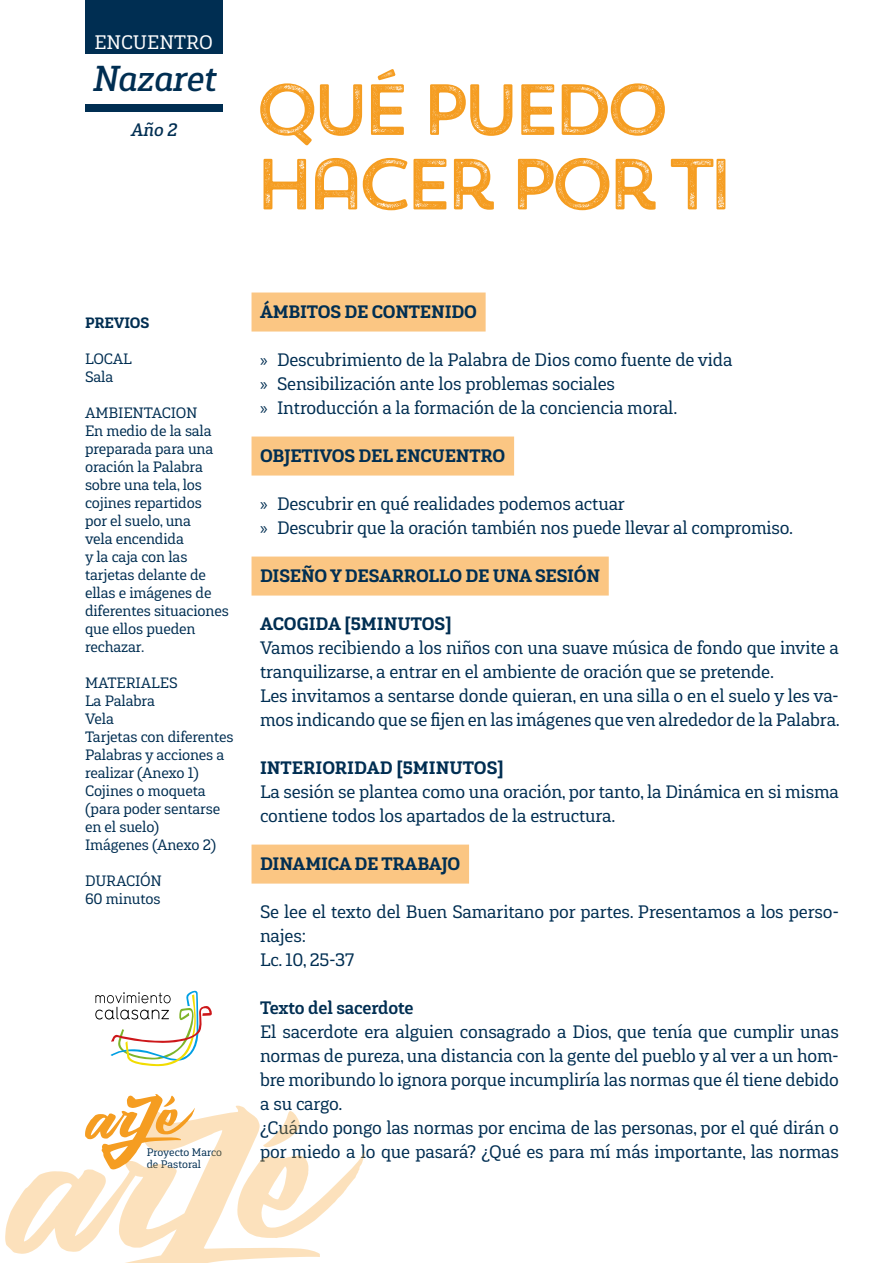
<style>
.page{position:relative;width:893px;height:1263px;background:#fff}
.page>*{position:absolute;margin:0;border:0;box-sizing:border-box;transform-origin:0 0}
.t1{font:72px/74.6px "Trend Rough Sans One";letter-spacing:-.16em;color:#f59d21}
.t2{font:italic 500 36px "Gaspo Slab";color:#002e52}
.t3{font:19.5px "Gaspo Slab";color:#fff}
.t4{font:18px/24px "Gaspo Slab";letter-spacing:-.01em;color:#002e52}
.t5{font:900 18px "Gaspo Slab";letter-spacing:-.01em;color:#002e52}
.t6{font:700 18px "Gaspo Slab";letter-spacing:-.01em;color:#002e52}
.t7{font:italic 500 18px "Gaspo Slab";color:#002e52}
.t8{font:15px/18px "Gaspo Slab";letter-spacing:-.01em;color:#002e52}
.t9{font:900 15px "Gaspo Slab";letter-spacing:-.01em;color:#002e52}
.t10{font:10.8px/11.4px "Gaspo Slab";color:#002e52}
.s1{font-family:"Myriad Pro"}
</style>
<div class="page">
<div style="left:252px;top:292px;width:234px;height:39px;background:#fbc683"></div>
<div style="left:252px;top:436px;width:262px;height:39px;background:#fbc683"></div>
<div style="left:252px;top:556px;width:357px;height:39px;background:#fbc683"></div>
<div style="left:252px;top:844px;width:217px;height:39px;background:#fbc683"></div>
<div style="left:85px;top:1px;width:137px;height:53px;background:#002e52"></div>
<div style="left:85px;top:104px;width:137px;height:8px;background:#002e52"></div>
<svg style="left:126px;top:1094px;width:49px;height:11px"></svg>
<svg style="left:5px;top:1105px;width:360px;height:158px"></svg>
<svg style="left:95px;top:990px;width:117px;height:76px"></svg>
<p class="t3" style="left:94px;top:30px;width:120px">ENCUENTRO</p>
<h2 class="t2" style="left:92px;top:55px;width:126px">Nazaret</h2>
<p class="t7" style="left:130px;top:118px;width:48px">Año 2</p>
<h1 class="t1" style="left:253px;top:71px;width:484px">QUÉ PUEDO<br>HACER POR TI</h1>
<p class="t9" style="left:85px;top:313px;width:66px">PREVIOS</p>
<p class="t8" style="left:85px;top:350px;width:49px">LOCAL<br>Sala</p>
<p class="t8" style="left:85px;top:404px;width:145px">AMBIENTACION<br>En medio de la sala preparada para una oración la Palabra sobre una tela, los cojines repartidos<br>por el suelo, una<br>vela encendida<br>y la caja con las tarjetas delante de ellas e imágenes de diferentes situaciones que ellos pueden rechazar.</p>
<p class="t8" style="left:85px;top:674px;width:150px">MATERIALES<br>La Palabra<br>Vela<br>Tarjetas con diferentes<br>Palabras y acciones a realizar (Anexo 1)<br>Cojines o moqueta (para poder sentarse en el suelo)<br>Imágenes (Anexo 2)</p>
<p class="t8" style="left:85px;top:872px;width:78px">DURACIÓN<br>60 minutos</p>
<p class="t10" style="left:147px;top:1147px;width:77px">Proyecto Marco de Pastoral</p>
<p class="t5" style="left:260px;top:300px;width:218px">ÁMBITOS DE CONTENIDO</p>
<p class="t4" style="left:260px;top:348px;width:474px"><span class="s1">»</span> Descubrimiento de la Palabra de Dios como fuente de vida <span class="s1">»</span> Sensibilización ante los problemas sociales<br><span class="s1">»</span> Introducción a la formación de la conciencia moral.</p>
<p class="t5" style="left:260px;top:444px;width:247px">OBJETIVOS DEL ENCUENTRO</p>
<p class="t4" style="left:260px;top:492px;width:535px"><span class="s1">»</span> Descubrir en qué realidades podemos actuar<br><span class="s1">»</span> Descubrir que la oración también nos puede llevar al compromiso.</p>
<p class="t5" style="left:260px;top:564px;width:342px">DISEÑO Y DESARROLLO DE UNA SESIÓN</p>
<p class="t5" style="left:260px;top:612px;width:193px">ACOGIDA [5MINUTOS]</p>
<p class="t4" style="left:260px;top:636px;width:581px">Vamos recibiendo a los niños con una suave música de fondo que invite a tranquilizarse, a entrar en el ambiente de oración que se pretende.<br>Les invitamos a sentarse donde quieran, en una silla o en el suelo y les va&shy;mos indicando que se fijen en las imágenes que ven alrededor de la Palabra.</p>
<p class="t5" style="left:260px;top:756px;width:245px">INTERIORIDAD [5MINUTOS]</p>
<p class="t4" style="left:260px;top:780px;width:580px">La sesión se plantea como una oración, por tanto, la Dinámica en si misma contiene todos los apartados de la estructura.</p>
<p class="t5" style="left:260px;top:852px;width:202px">DINAMICA DE TRABAJO</p>
<p class="t4" style="left:260px;top:900px;width:580px">Se lee el texto del Buen Samaritano por partes. Presentamos a los perso&shy;najes:<br>Lc. 10, 25-37</p>
<p class="t6" style="left:260px;top:996px;width:155px">Texto del sacerdote</p>
<p class="t4" style="left:260px;top:1020px;width:580px">El sacerdote era alguien consagrado a Dios, que tenía que cumplir unas normas de pureza, una distancia con la gente del pueblo y al ver a un hom&shy;bre moribundo lo ignora porque incumpliría las normas que él tiene debido a su cargo.<br>¿Cuándo pongo las normas por encima de las personas, por el qué dirán o por miedo a lo que pasará? ¿Qué es para mí más importante, las normas</p>
</div>
